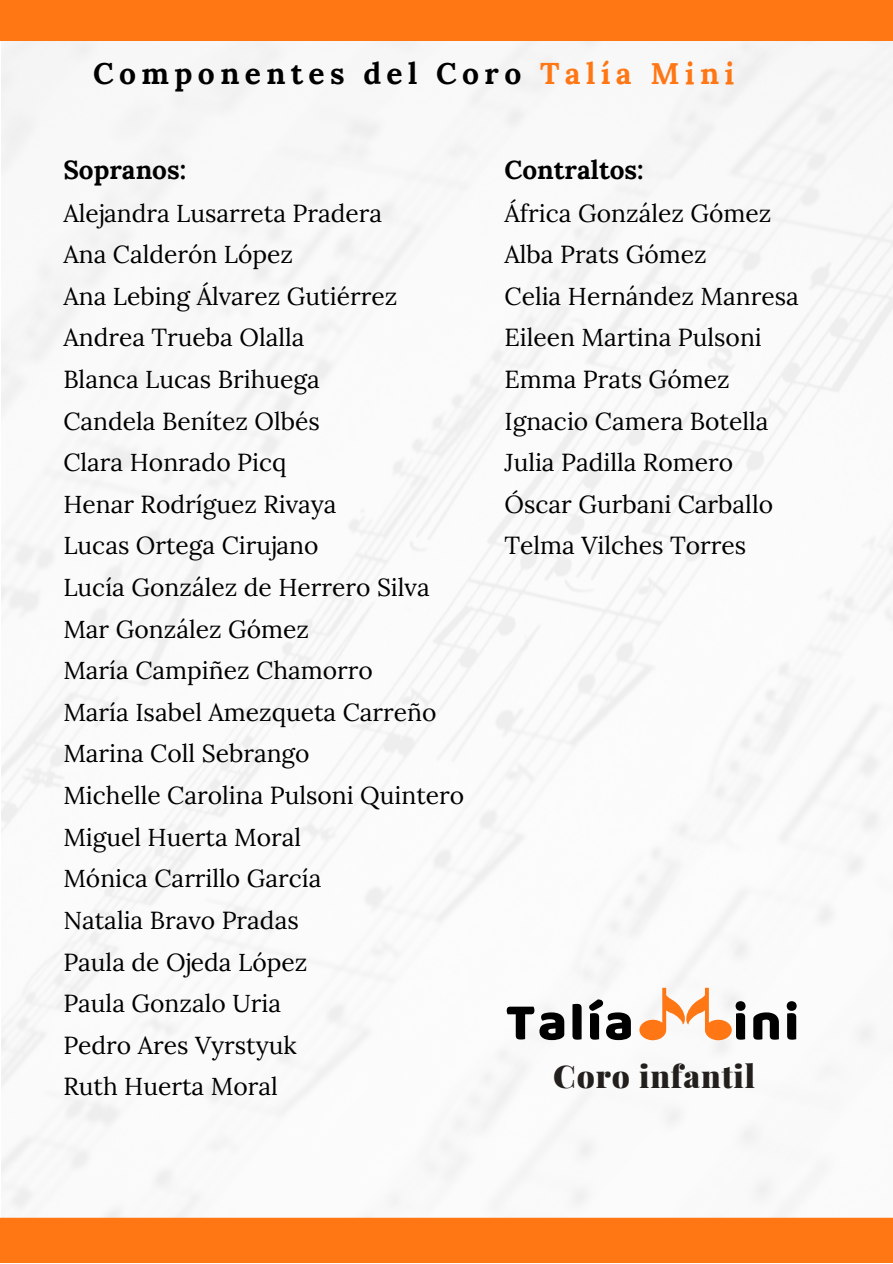
<style>
.page{position:relative;width:893px;height:1264px;background:#fff}
.page>*{position:absolute;margin:0;border:0;box-sizing:border-box;transform-origin:0 0}
.t1{font:53.55px "Baloo";letter-spacing:.045em;color:#000}
.t2{font:900 31.5px "Playfair Display";letter-spacing:.03em;color:#231f1d}
.t3{font:700 30px "Lora";letter-spacing:.18em;color:#000}
.t4{font:700 26.1px "Lora";color:#000}
.t5{font:24.6px "Lora";color:#000}
.s1{color:#ff7715}
</style>
<div class="page">
<img style="left:2px;top:41px;width:890px;height:1176px">
<svg style="left:639px;top:987px;width:92px;height:53px"></svg>
<div style="left:0;top:1217px;width:892px;height:45px;background:#ff7715"></div>
<div style="left:0;top:0;width:892px;height:41px;background:#ff7715"></div>
<p class="t3" style="left:93px;top:54px;width:642px">Componentes del Coro <span class="s1">Talía Mini</span></p>
<p class="t4" style="left:63px;top:152px;width:124px">Sopranos:</p>
<p class="t5" style="left:63px;top:197px;width:320px">Alejandra Lusarreta Pradera</p>
<p class="t5" style="left:63px;top:238px;width:231px">Ana Calderón López</p>
<p class="t5" style="left:63px;top:280px;width:335px">Ana Lebing Álvarez Gutiérrez</p>
<p class="t5" style="left:63px;top:321px;width:242px">Andrea Trueba Olalla</p>
<p class="t5" style="left:63px;top:363px;width:258px">Blanca Lucas Brihuega</p>
<p class="t5" style="left:63px;top:405px;width:258px">Candela Benítez Olbés</p>
<p class="t5" style="left:63px;top:446px;width:224px">Clara Honrado Picq</p>
<p class="t5" style="left:63px;top:488px;width:275px">Henar Rodríguez Rivaya</p>
<p class="t5" style="left:63px;top:529px;width:257px">Lucas Ortega Cirujano</p>
<p class="t5" style="left:63px;top:571px;width:368px">Lucía González de Herrero Silva</p>
<p class="t5" style="left:63px;top:613px;width:247px">Mar González Gómez</p>
<p class="t5" style="left:63px;top:654px;width:311px">María Campiñez Chamorro</p>
<p class="t5" style="left:63px;top:696px;width:374px">María Isabel Amezqueta Carreño</p>
<p class="t5" style="left:63px;top:737px;width:248px">Marina Coll Sebrango</p>
<p class="t5" style="left:63px;top:779px;width:402px">Michelle Carolina Pulsoni Quintero</p>
<p class="t5" style="left:63px;top:821px;width:239px">Miguel Huerta Moral</p>
<p class="t5" style="left:63px;top:862px;width:260px">Mónica Carrillo García</p>
<p class="t5" style="left:63px;top:904px;width:237px">Natalia Bravo Pradas</p>
<p class="t5" style="left:63px;top:945px;width:245px">Paula de Ojeda López</p>
<p class="t5" style="left:63px;top:987px;width:219px">Paula Gonzalo Uria</p>
<p class="t5" style="left:63px;top:1028px;width:235px">Pedro Ares Vyrstyuk</p>
<p class="t5" style="left:63px;top:1070px;width:216px">Ruth Huerta Moral</p>
<p class="t4" style="left:504px;top:152px;width:141px">Contraltos:</p>
<p class="t5" style="left:504px;top:197px;width:268px">África González Gómez</p>
<p class="t5" style="left:504px;top:238px;width:204px">Alba Prats Gómez</p>
<p class="t5" style="left:504px;top:280px;width:296px">Celia Hernández Manresa</p>
<p class="t5" style="left:504px;top:321px;width:259px">Eileen Martina Pulsoni</p>
<p class="t5" style="left:504px;top:363px;width:226px">Emma Prats Gómez</p>
<p class="t5" style="left:504px;top:405px;width:265px">Ignacio Camera Botella</p>
<p class="t5" style="left:504px;top:446px;width:230px">Julia Padilla Romero</p>
<p class="t5" style="left:504px;top:488px;width:270px">Óscar Gurbani Carballo</p>
<p class="t5" style="left:504px;top:529px;width:243px">Telma Vilches Torres</p>
<p class="t1" style="left:505px;top:989px;width:129px">Talía</p>
<p class="t1" style="left:733px;top:989px;width:68px">ini</p>
<p class="t2" style="left:553px;top:1053px;width:203px">Coro infantil</p>
</div>
